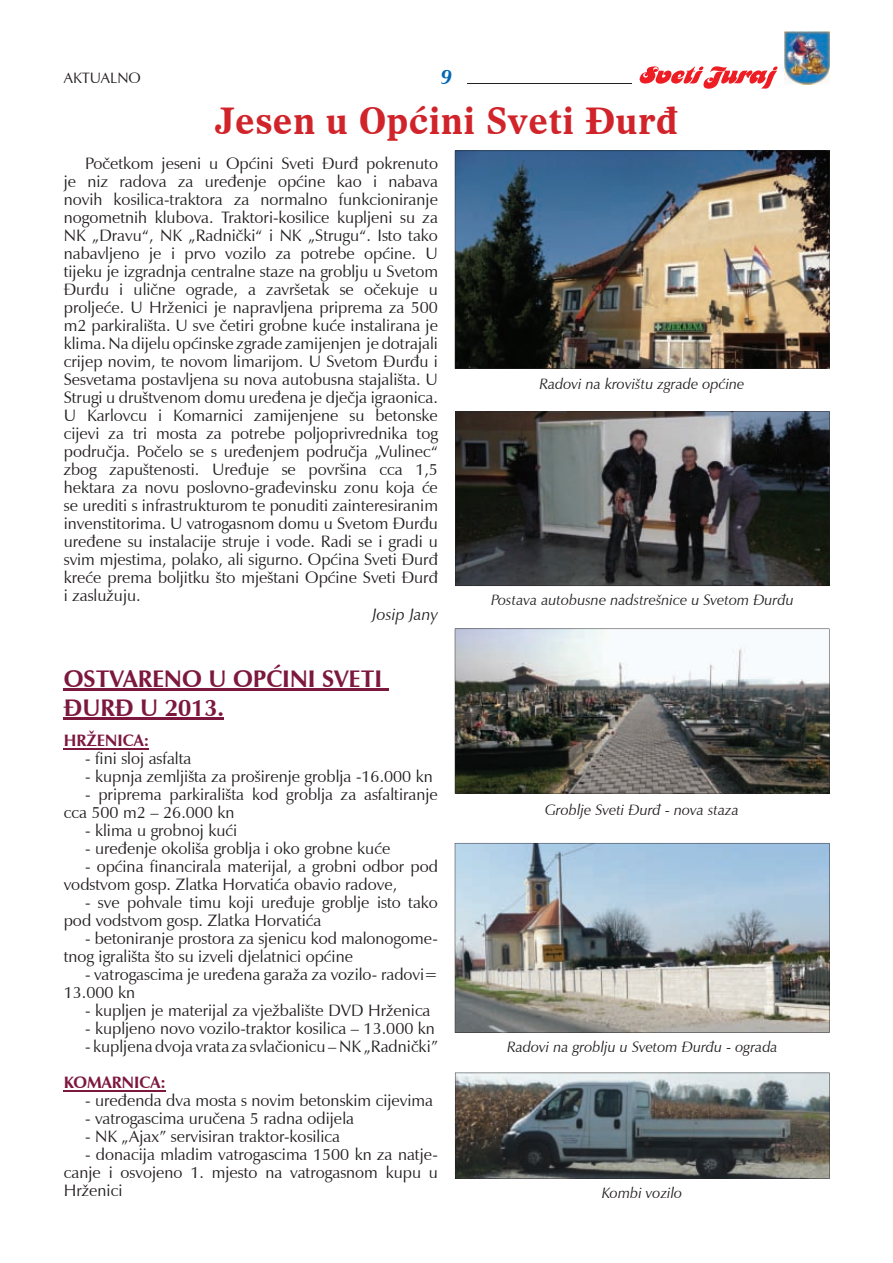
<style>
.page{position:relative;width:893px;height:1263px;background:#fff}
.page>*{position:absolute;margin:0;border:0;box-sizing:border-box;transform-origin:0 0}
.t1{font:36px "Dutch 811 L2 Bold D";color:#d1232a}
.t2{font:700 24px/28.8px "Zapf Humanist 601 BT";color:#7c173e}
.t3{font:italic 700 21px "Zapf Humanist 601 BT";color:#0166b3}
.t4{font:16.5px/18px "Zapf Humanist 601 BT";color:#231f20}
.t5{font:700 16.5px "Zapf Humanist 601 BT";color:#7c173e}
.t6{font:italic 16.5px "Zapf Humanist 601 BT";color:#231f20}
.t7{font:italic 15px "Zapf Humanist 601 BT";color:#231f20}
.t8{font:15px "Zapf Humanist 601 BT";color:#231f20}
</style>
<div class="page">
<img style="left:785px;top:32px;width:44px;height:53px">
<hr style="left:467px;top:84px;width:164px;height:1px;background:#231f20">
<svg style="left:639px;top:66px;width:139px;height:23px"></svg>
<hr style="left:64px;top:689px;width:325px;height:2px;background:#7c173e">
<hr style="left:64px;top:718px;width:160px;height:2px;background:#7c173e">
<hr style="left:64px;top:748px;width:85px;height:1px;background:#7c173e">
<hr style="left:64px;top:1090px;width:102px;height:1px;background:#7c173e">
<img style="left:455px;top:151px;width:374px;height:218px">
<svg style="left:455px;top:411px;width:374px;height:175px;background:#434444"></svg>
<svg style="left:455px;top:629px;width:374px;height:164px"></svg>
<img style="left:455px;top:843px;width:374px;height:189px">
<svg style="left:455px;top:1073px;width:375px;height:106px;background:#656a6a"></svg>
<p class="t8" style="left:64px;top:69px;width:79px">AKTUALNO</p>
<p class="t3" style="left:441px;top:64px;width:13px">9</p>
<h1 class="t1" style="left:215px;top:97px;width:464px">Jesen u Općini Sveti Đurđ</h1>
<p class="t4" style="left:64px;top:154px;width:376px;text-align:justify;text-indent:21px">Početkom jeseni u Općini Sveti Đurđ pokrenuto je niz radova za uređenje općine kao i nabava novih kosilica-traktora za normalno funkcioniranje nogometnih klubova. Traktori-kosilice kupljeni su za NK „Dravu“, NK „Radnički“ i NK „Strugu“. Isto tako nabavljeno je i prvo vozilo za potrebe općine. U tijeku je izgradnja centralne staze na groblju u Svetom Đurđu i ulične ograde, a završetak se očekuje u proljeće. U Hrženici je napravljena priprema za 500 m2 parkirališta. U sve četiri grobne kuće instalirana je klima. Na dijelu općinske zgrade zamijenjen je dotrajali crijep novim, te novom limarijom. U Svetom Đurđu i Sesvetama postavljena su nova autobusna stajališta. U Strugi u društvenom domu uređena je dječja igraonica.<br>U Karlovcu i Komarnici zamijenjene su betonske cijevi za tri mosta za potrebe poljoprivrednika tog područja. Počelo se s uređenjem područja „Vulinec“ zbog zapuštenosti. Uređuje se površina cca 1,5 hektara za novu poslovno-građevinsku zonu koja će se urediti s infrastrukturom te ponuditi zainteresiranim invenstitorima. U vatrogasnom domu u Svetom Đurđu uređene su instalacije struje i vode. Radi se i gradi u svim mjestima, polako, ali sigurno. Općina Sveti Đurđ kreće prema boljitku što mještani Općine Sveti Đurđ i zaslužuju.</p>
<p class="t6" style="left:372px;top:604px;width:67px">Josip Jany</p>
<h2 class="t2" style="left:64px;top:664px;width:320px">OSTVARENO U OPĆINI SVETI<br>ĐURĐ U 2013.</h2>
<p class="t5" style="left:64px;top:730px;width:87px">HRŽENICA:</p>
<p class="t4" style="left:85px;top:749px;width:108px">- fini sloj asfalta</p>
<p class="t4" style="left:85px;top:767px;width:349px">- kupnja zemljišta za proširenje groblja -16.000 kn</p>
<p class="t4" style="left:64px;top:785px;width:376px;text-indent:21px">- priprema parkirališta kod groblja za asfaltiranje cca 500 m2 – 26.000 kn</p>
<p class="t4" style="left:85px;top:822px;width:154px">- klima u grobnoj kući</p>
<p class="t4" style="left:85px;top:840px;width:307px">- uređenje okoliša groblja i oko grobne kuće</p>
<p class="t4" style="left:64px;top:858px;width:376px;text-indent:21px">- općina financirala materijal, a grobni odbor pod vodstvom gosp. Zlatka Horvatića obavio radove,</p>
<p class="t4" style="left:64px;top:894px;width:376px;text-indent:21px">- sve pohvale timu koji uređuje groblje isto tako pod vodstvom gosp. Zlatka Horvatića</p>
<p class="t4" style="left:64px;top:930px;width:376px;text-indent:21px">- betoniranje prostora za sjenicu kod malonogome&shy;tnog igrališta što su izveli djelatnici općine</p>
<p class="t4" style="left:64px;top:966px;width:376px;text-indent:21px">- vatrogascima je uređena garaža za vozilo- radovi=<br>13.000 kn</p>
<p class="t4" style="left:85px;top:1002px;width:347px">- kupljen je materijal za vježbalište DVD Hrženica</p>
<p class="t4" style="left:85px;top:1020px;width:351px">- kupljeno novo vozilo-traktor kosilica – 13.000 kn</p>
<p class="t4" style="left:85px;top:1038px;width:354px">- kupljena dvoja vrata za svlačionicu – NK „Radnički”</p>
<p class="t5" style="left:64px;top:1072px;width:104px">KOMARNICA:</p>
<p class="t4" style="left:85px;top:1092px;width:350px">- uređenda dva mosta s novim betonskim cijevima</p>
<p class="t4" style="left:85px;top:1110px;width:271px">- vatrogascima uručena 5 radna odijela</p>
<p class="t4" style="left:85px;top:1128px;width:257px">- NK „Ajax” servisiran traktor-kosilica</p>
<p class="t4" style="left:64px;top:1146px;width:376px;text-align:justify;text-indent:21px">- donacija mladim vatrogascima 1500 kn za natje&shy;canje i osvojeno 1. mjesto na vatrogasnom kupu u Hrženici</p>
<p class="t7" style="left:540px;top:374px;width:206px">Radovi na krovištu zgrade općine</p>
<p class="t7" style="left:491px;top:591px;width:304px">Postava autobusne nadstrešnice u Svetom Đurđu</p>
<p class="t7" style="left:545px;top:801px;width:195px">Groblje Sveti Đurđ - nova staza</p>
<p class="t7" style="left:507px;top:1038px;width:272px">Radovi na groblju u Svetom Đurđu - ograda</p>
<p class="t7" style="left:602px;top:1183px;width:82px">Kombi vozilo</p>
</div>
